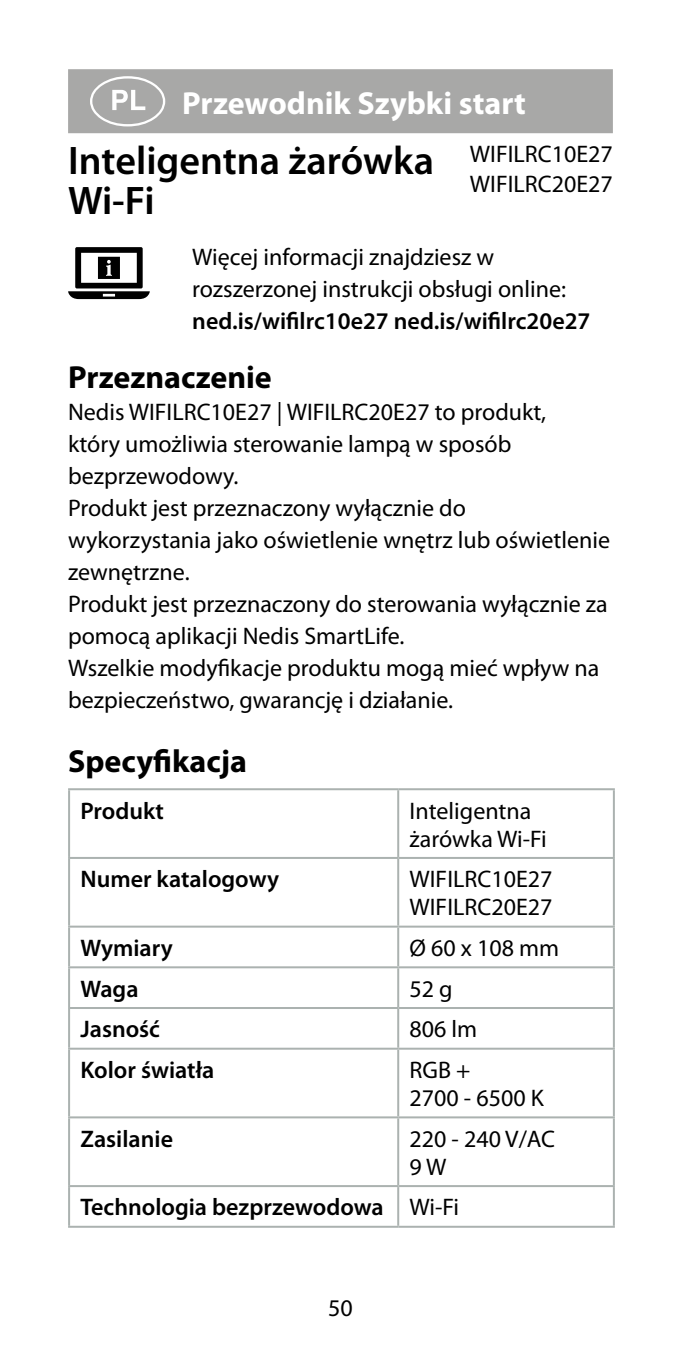
<style>
.page{position:relative;width:681px;height:1361px;background:#fff}
.page>*{position:absolute;margin:0;border:0;box-sizing:border-box;transform-origin:0 0}
.t1{font:72px "manualise countrycodes";color:#fff}
.t2{font:600 40px/40px "Myriad Pro";color:#000}
.t3{font:700 32px "Myriad Pro";color:#000}
.t4{font:700 32px "Myriad Pro";color:#fff}
.t5{font:24px/32px "Myriad Pro";color:#000}
.t6{font:600 24px "Myriad Pro";color:#000}
.s1{font-weight:400}
</style>
<div class="page">
<div style="left:68px;top:69px;width:544px;height:64px;background:#a8a8a7"></div>
<svg style="left:68px;top:247px;width:82px;height:52px"></svg>
<hr style="left:68px;top:788px;width:330px;height:2px;background:#abb2b0">
<hr style="left:68px;top:790px;width:2px;height:67px;background:#abb2b0">
<hr style="left:398px;top:788px;width:216px;height:2px;background:#abb2b0">
<hr style="left:397px;top:790px;width:2px;height:67px;background:#abb2b0">
<hr style="left:612px;top:790px;width:2px;height:67px;background:#abb2b0">
<hr style="left:68px;top:857px;width:330px;height:2px;background:#abb2b0">
<hr style="left:68px;top:859px;width:2px;height:66px;background:#abb2b0">
<hr style="left:398px;top:857px;width:216px;height:2px;background:#abb2b0">
<hr style="left:397px;top:859px;width:2px;height:66px;background:#abb2b0">
<hr style="left:612px;top:859px;width:2px;height:66px;background:#abb2b0">
<hr style="left:68px;top:925px;width:330px;height:2px;background:#abb2b0">
<hr style="left:68px;top:927px;width:2px;height:39px;background:#abb2b0">
<hr style="left:398px;top:925px;width:216px;height:2px;background:#abb2b0">
<hr style="left:397px;top:927px;width:2px;height:39px;background:#abb2b0">
<hr style="left:612px;top:927px;width:2px;height:39px;background:#abb2b0">
<hr style="left:68px;top:966px;width:330px;height:2px;background:#abb2b0">
<hr style="left:68px;top:968px;width:2px;height:39px;background:#abb2b0">
<hr style="left:398px;top:966px;width:216px;height:2px;background:#abb2b0">
<hr style="left:397px;top:968px;width:2px;height:39px;background:#abb2b0">
<hr style="left:612px;top:968px;width:2px;height:39px;background:#abb2b0">
<hr style="left:68px;top:1007px;width:330px;height:2px;background:#abb2b0">
<hr style="left:68px;top:1009px;width:2px;height:38px;background:#abb2b0">
<hr style="left:398px;top:1007px;width:216px;height:2px;background:#abb2b0">
<hr style="left:397px;top:1009px;width:2px;height:38px;background:#abb2b0">
<hr style="left:612px;top:1009px;width:2px;height:38px;background:#abb2b0">
<hr style="left:68px;top:1047px;width:330px;height:2px;background:#abb2b0">
<hr style="left:68px;top:1049px;width:2px;height:67px;background:#abb2b0">
<hr style="left:398px;top:1047px;width:216px;height:2px;background:#abb2b0">
<hr style="left:397px;top:1049px;width:2px;height:67px;background:#abb2b0">
<hr style="left:612px;top:1049px;width:2px;height:67px;background:#abb2b0">
<hr style="left:68px;top:1116px;width:330px;height:2px;background:#abb2b0">
<hr style="left:68px;top:1118px;width:2px;height:67px;background:#abb2b0">
<hr style="left:398px;top:1116px;width:216px;height:2px;background:#abb2b0">
<hr style="left:397px;top:1118px;width:2px;height:67px;background:#abb2b0">
<hr style="left:612px;top:1118px;width:2px;height:67px;background:#abb2b0">
<hr style="left:68px;top:1185px;width:330px;height:2px;background:#abb2b0">
<hr style="left:68px;top:1187px;width:2px;height:38px;background:#abb2b0">
<hr style="left:398px;top:1185px;width:216px;height:2px;background:#abb2b0">
<hr style="left:397px;top:1187px;width:2px;height:38px;background:#abb2b0">
<hr style="left:612px;top:1187px;width:2px;height:38px;background:#abb2b0">
<hr style="left:68px;top:1225px;width:330px;height:2px;background:#abb2b0">
<hr style="left:398px;top:1225px;width:216px;height:2px;background:#abb2b0">
<h1 class="t1" style="left:79px;top:59px;width:98px">n</h1>
<h3 class="t4" style="left:182px;top:83px;width:345px">Przewodnik Szybki start</h3>
<h2 class="t2" style="left:68px;top:139px;width:367px">Inteligentna żarówka<br>Wi-Fi</h2>
<p class="t5" style="left:470px;top:138px;width:144px;line-height:30.8px">WIFILRC10E27<br>WIFILRC20E27</p>
<p class="t5" style="left:192px;top:241px;width:375px">Więcej informacji znajdziesz w rozszerzonej instrukcji obsługi online:</p>
<p class="t6" style="left:192px;top:306px;width:399px">ned.is/wifilrc10e27 ned.is/wifilrc20e27</p>
<h3 class="t3" style="left:68px;top:356px;width:205px">Przeznaczenie</h3>
<p class="t5" style="left:68px;top:396px;width:543px">Nedis WIFILRC10E27 | WIFILRC20E27 to produkt,<br>który umożliwia sterowanie lampą w sposób bezprzewodowy.<br>Produkt jest przeznaczony wyłącznie do wykorzystania jako oświetlenie wnętrz lub oświetlenie zewnętrzne.<br>Produkt jest przeznaczony do sterowania wyłącznie za pomocą aplikacji Nedis SmartLife.<br>Wszelkie modyfikacje produktu mogą mieć wpływ na bezpieczeństwo, gwarancję i działanie.</p>
<h3 class="t3" style="left:68px;top:740px;width:180px">Specyfikacja</h3>
<p class="t6" style="left:80px;top:795px;width:85px">Produkt</p>
<p class="t5" style="left:409px;top:796px;width:139px;line-height:28px">Inteligentna żarówka Wi-Fi</p>
<p class="t6" style="left:80px;top:864px;width:200px">Numer katalogowy</p>
<p class="t5" style="left:409px;top:865px;width:144px;line-height:28px">WIFILRC10E27<br>WIFILRC20E27</p>
<p class="t6" style="left:80px;top:932px;width:94px">Wymiary</p>
<p class="t5" style="left:409px;top:931px;width:151px">Ø 60 x 108 mm</p>
<p class="t6" style="left:80px;top:973px;width:60px">Waga</p>
<p class="t5" style="left:409px;top:972px;width:45px">52 g</p>
<p class="t6" style="left:80px;top:1014px;width:81px">Jasność</p>
<p class="t5" style="left:409px;top:1013px;width:69px">806 lm</p>
<p class="t6" style="left:80px;top:1054px;width:135px">Kolor światła</p>
<p class="t5" style="left:409px;top:1055px;width:136px;line-height:28px">RGB +<br>2700 - 6500 K</p>
<p class="t6" style="left:80px;top:1123px;width:94px">Zasilanie</p>
<p class="t5" style="left:409px;top:1124px;width:147px;line-height:28px">220 - 240 V/AC<br>9 W</p>
<p class="t6" style="left:80px;top:1192px;width:380px">Technologia bezprzewodowa <span class="s1">Wi-Fi</span></p>
<p class="t5" style="left:328px;top:1292px;width:26px">50</p>
</div>
